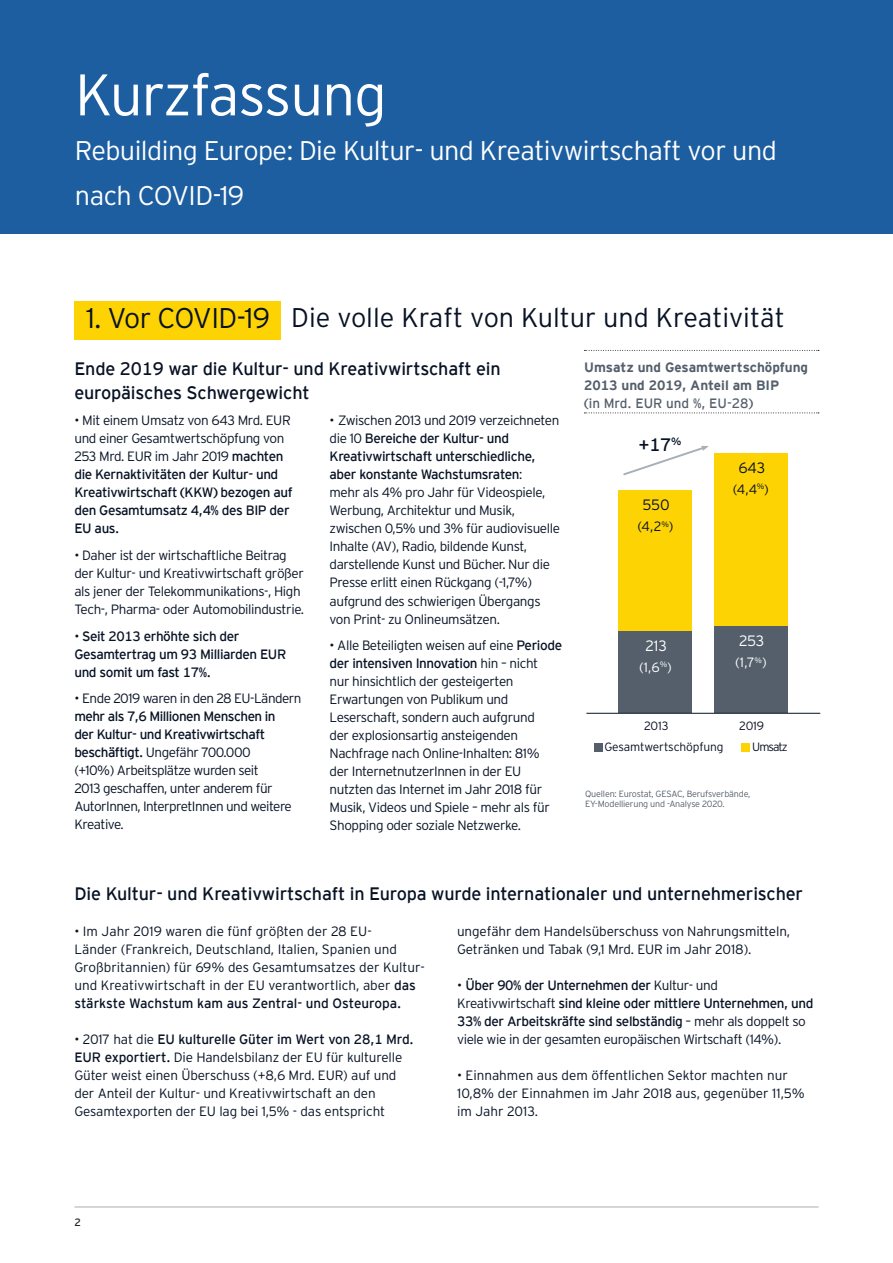
<style>
.page{position:relative;width:893px;height:1263px;background:#fff}
.page>*{position:absolute;margin:0;border:0;box-sizing:border-box;transform-origin:0 0}
.Titre_2{font:300 58.5px "Interstate";letter-spacing:-.02em;color:#fff}
.Titre_1{font:300 28.5px "Interstate";letter-spacing:-.02em;color:#071224}
.Titre_2-2{font:300 27px/45px "Interstate";letter-spacing:-.02em;color:#fff}
.Titre_1-2{font:300 27px "Interstate";color:#071224}
.BODY_COPY{font:18px/24px "EY Interstate";letter-spacing:-.01em;color:#071224}
.chiffre_après_barre{font:18px "EY Interstate";color:#071224}
.CHIFFRE{font:300 15px "Interstate";letter-spacing:-.01em;color:#071224}
.CHIFFRE-2{font:300 15px "Interstate";letter-spacing:-.02em;color:#fff}
.BODY_COPY-2{font:300 13.5px/18px "Interstate";letter-spacing:-.03em;color:#071224}
.BODY_COPY-3{font:13.5px/18px "EY Interstate";letter-spacing:-.03em;color:#071224}
.BODY_COPY-4{font:300 13.5px/18px "Interstate";color:#071224}
.BODY_COPY-5{font:300 13.5px/18px "Interstate";letter-spacing:-.01em;color:#071224}
.TITRE_SCHÉMA{font:700 13.5px/18px "EY Interstate";color:#545f6b}
.legende{font:300 13.5px "Interstate";color:#071224}
.legende-2{font:300 13.5px "Interstate";color:#fff}
.légende{font:300 12px "Interstate";letter-spacing:-.015em;color:#071224}
.Page_No_s_Left{font:10.5px "EY Interstate";color:#231f20}
.SOURCE{font:300 9px/10.5px "Interstate";letter-spacing:-.02em;color:#545f6b}
.s1{font-weight:400}
.s2{font-family:"Interstate";font-weight:300}
.s3{font-family:"EY Interstate";font-weight:400}
</style>
<div class="page">
<div style="left:74px;top:301px;width:207px;height:39px;background:#fed304"></div>
<svg style="left:584px;top:350px;width:235px;height:1px"></svg>
<svg style="left:584px;top:412px;width:235px;height:1px"></svg>
<div style="left:714px;top:453px;width:74px;height:260px;background:#fed304"></div>
<div style="left:618px;top:491px;width:74px;height:222px;background:#fed304"></div>
<div style="left:618px;top:631px;width:74px;height:82px;background:#545f6b"></div>
<div style="left:714px;top:627px;width:74px;height:86px;background:#545f6b"></div>
<hr style="left:586px;top:713px;width:234px;height:1px;background:#071224">
<svg style="left:623px;top:446px;width:86px;height:30px"></svg>
<div style="left:594px;top:743px;width:8px;height:8px;background:#545f6b"></div>
<div style="left:742px;top:743px;width:8px;height:8px;background:#fed304"></div>
<div style="left:0;top:0;width:893px;height:233px;background:#1c5ea0"></div>
<hr style="left:74px;top:1207px;width:745px;height:1px;background:#a8b0b6">
<p class="Titre_2" style="left:75px;top:62px;width:313px">Kurzfassung</p>
<p class="Titre_2-2" style="left:75px;top:128px;width:703px">Rebuilding Europe: Die Kultur- und Kreativwirtschaft vor und nach COVID-19</p>
<p class="Titre_1-2" style="left:291px;top:303px;width:495px">Die volle Kraft von Kultur und Kreativität</p>
<p class="TITRE_SCHÉMA" style="left:584px;top:357px;width:226px">Umsatz und Gesamtwertschöpfung<br>2013 und 2019, Anteil am BIP<br><span class="s1">(in Mrd. EUR und %, EU-28)</span></p>
<p class="Titre_1" style="left:86px;top:302px;width:186px">1. Vor COVID-19</p>
<p class="BODY_COPY" style="left:74px;top:355px;width:428px">Ende 2019 war die Kultur- und Kreativwirtschaft ein europäisches Schwergewicht</p>
<p class="BODY_COPY-3" style="left:74px;top:411px;width:220px"><span class="s2">• Mit einem Umsatz von 643 Mrd. EUR und einer Gesamtwertschöpfung von<br>253 Mrd. EUR im Jahr 2019</span> machten die Kernaktivitäten der Kultur- und<br>Kreativwirtschaft (KKW) bezogen auf den Gesamtumsatz 4,4% des BIP der<br>EU aus.</p>
<p class="BODY_COPY-2" style="left:74px;top:546px;width:231px">• Daher ist der wirtschaftliche Beitrag der Kultur- und Kreativwirtschaft größer als jener der Telekommunikations-, High Tech-, Pharma- oder Automobilindustrie.</p>
<p class="BODY_COPY-3" style="left:74px;top:626px;width:213px"><span class="s2">•</span> Seit 2013 erhöhte sich der<br>Gesamtertrag um 93 Milliarden EUR und somit um fast 17%.</p>
<p class="BODY_COPY-2" style="left:74px;top:689px;width:229px">• Ende 2019 waren in den 28 EU-Ländern <span class="s3">mehr als 7,6 Millionen Menschen in<br>der Kultur- und Kreativwirtschaft beschäftigt.</span> Ungefähr 700.000<br>(+10%) Arbeitsplätze wurden seit<br>2013 geschaffen, unter anderem für<br>AutorInnen, InterpretInnen und weitere<br>Kreative.</p>
<p class="BODY_COPY-2" style="left:330px;top:412px;width:232px">• Zwischen 2013 und 2019 verzeichneten die 10 <span class="s3">Bereiche der Kultur- und Kreativwirtschaft unterschiedliche, aber konstante Wachstumsraten</span>:<br>mehr als 4% pro Jahr für Videospiele, Werbung, Architektur und Musik, zwischen 0,5% und 3% für audiovisuelle Inhalte (AV), Radio, bildende Kunst, darstellende Kunst und Bücher. Nur die Presse erlitt einen Rückgang (-1,7%) aufgrund des schwierigen Übergangs von Print- zu Onlineumsätzen.</p>
<p class="BODY_COPY-2" style="left:330px;top:636px;width:234px">• Alle Beteiligten weisen auf eine <span class="s3">Periode der intensiven Innovation</span> hin – nicht<br>nur hinsichtlich der gesteigerten Erwartungen von Publikum und Leserschaft, sondern auch aufgrund<br>der explosionsartig ansteigenden Nachfrage nach Online-Inhalten: 81% der InternetnutzerInnen in der EU nutzten das Internet im Jahr 2018 für Musik, Videos und Spiele – mehr als für Shopping oder soziale Netzwerke.</p>
<p class="chiffre_après_barre" style="left:638px;top:432px;width:45px">+17<sup>%</sup></p>
<p class="CHIFFRE" style="left:738px;top:459px;width:28px">643</p>
<p class="legende" style="left:733px;top:481px;width:38px">(4,4<sup>%</sup>)</p>
<p class="CHIFFRE" style="left:643px;top:496px;width:29px">550</p>
<p class="legende" style="left:637px;top:519px;width:38px">(4,2<sup>%</sup>)</p>
<p class="CHIFFRE-2" style="left:739px;top:633px;width:27px">253</p>
<p class="legende-2" style="left:735px;top:655px;width:33px">(1,7<sup>%</sup>)</p>
<p class="CHIFFRE-2" style="left:646px;top:637px;width:23px">213</p>
<p class="legende-2" style="left:639px;top:660px;width:34px">(1,6<sup>%</sup>)</p>
<p class="légende" style="left:644px;top:719px;width:26px">2013</p>
<p class="légende" style="left:739px;top:719px;width:27px">2019</p>
<p class="légende" style="left:604px;top:740px;width:121px">Gesamtwertschöpfung</p>
<p class="légende" style="left:752px;top:740px;width:37px">Umsatz</p>
<p class="SOURCE" style="left:585px;top:788px;width:167px">Quellen: Eurostat, GESAC, Berufsverbände,<br>EY-Modellierung und -Analyse 2020.</p>
<p class="BODY_COPY" style="left:74px;top:881px;width:730px">Die Kultur- und Kreativwirtschaft in Europa wurde internationaler und unternehmerischer</p>
<p class="BODY_COPY-4" style="left:74px;top:922px;width:352px">• Im Jahr 2019 waren die fünf größten der 28 EU-<br>Länder (Frankreich, Deutschland, Italien, Spanien und Großbritannien) für 69% des Gesamtumsatzes der Kultur&shy;und Kreativwirtschaft in der EU verantwortlich, aber <span class="s3">das stärkste Wachstum kam aus Zentral- und Osteuropa.</span></p>
<p class="BODY_COPY-5" style="left:74px;top:1030px;width:341px">• 2017 hat die <span class="s3">EU kulturelle Güter im Wert von 28,1 Mrd.<br>EUR exportiert.</span> Die Handelsbilanz der EU für kulturelle Güter weist einen Überschuss (+8,6 Mrd. EUR) auf und der Anteil der Kultur- und Kreativwirtschaft an den Gesamtexporten der EU lag bei 1,5% - das entspricht</p>
<p class="BODY_COPY-5" style="left:457px;top:922px;width:334px">ungefähr dem Handelsüberschuss von Nahrungsmitteln,<br>Getränken und Tabak (9,1 Mrd. EUR im Jahr 2018).</p>
<p class="BODY_COPY-3" style="left:457px;top:975px;width:358px"><span class="s2">•</span> Über 90% der Unternehmen der <span class="s2">Kultur- und Kreativwirtschaft</span> sind kleine oder mittlere Unternehmen, und 33% der Arbeitskräfte sind selbständig <span class="s2">– mehr als doppelt so viele wie in der gesamten europäischen Wirtschaft (14%).</span></p>
<p class="BODY_COPY-4" style="left:457px;top:1066px;width:349px">• Einnahmen aus dem öffentlichen Sektor machten nur<br>10,8% der Einnahmen im Jahr 2018 aus, gegenüber 11,5% im Jahr 2013.</p>
<p class="Page_No_s_Left" style="left:74px;top:1214px;width:8px">2</p>
</div>
